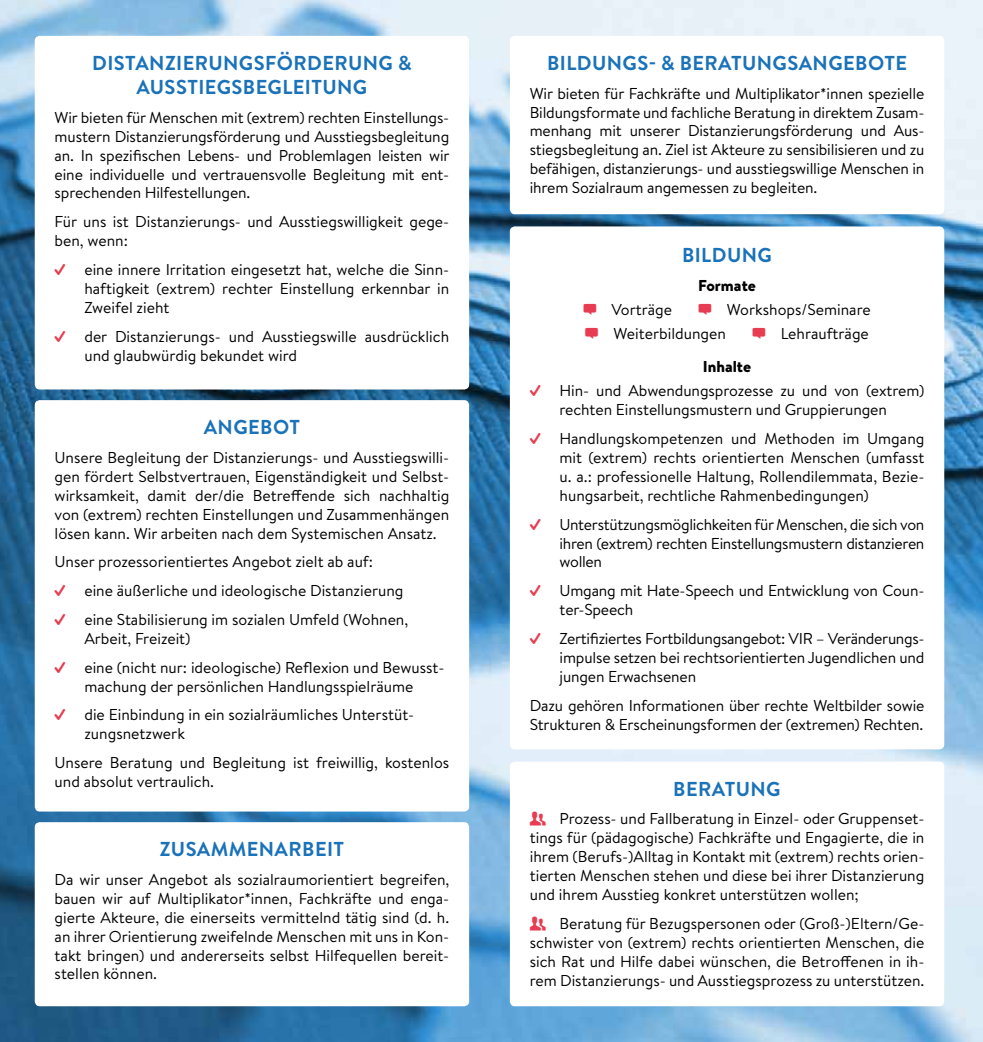
<style>
.page{position:relative;width:983px;height:1042px;background:#fff}
.page>*{position:absolute;margin:0;border:0;box-sizing:border-box;transform-origin:0 0}
.t1{font:700 20.12px/24.2px "Brandon Text";letter-spacing:.02em;color:#1a72b9;text-align:center}
.t2{font:15.75px/18.9px "Brandon Text";color:#000;text-align:justify}
.t3{font:900 15.75px "Brandon Text";color:#000}
.s1{color:#e73c51}
</style>
<div class="page">
<img style="left:0;top:0;width:982px;height:1042px">
<div style="left:35px;top:36px;width:434px;height:353px;background:#fff;border-radius:5px"></div>
<div style="left:509px;top:36px;width:435px;height:178px;background:#fff;border-radius:5px"></div>
<div style="left:35px;top:822px;width:434px;height:184px;background:#fff;border-radius:5px"></div>
<div style="left:35px;top:400px;width:434px;height:411px;background:#fff;border-radius:5px"></div>
<div style="left:509px;top:761px;width:435px;height:245px;background:#fff;border-radius:5px"></div>
<div style="left:509px;top:226px;width:435px;height:523px;background:#fff;border-radius:5px"></div>
<p class="t1" style="left:92px;top:50px;width:321px">DISTANZIERUNGSFÖRDERUNG &amp;<br>AUSSTIEGSBEGLEITUNG</p>
<p class="t2" style="left:55px;top:107px;width:396px">Wir bieten für Menschen mit (extrem) rechten Einstellungs&shy;mustern Distanzierungsförderung und Ausstiegsbegleitung an. In spezifischen Lebens- und Problemlagen leisten wir eine individuelle und vertrauensvolle Begleitung mit ent&shy;sprechenden Hilfestellungen.</p>
<p class="t2" style="left:55px;top:212px;width:396px">Für uns ist Distanzierungs- und Ausstiegswilligkeit gege&shy;ben, wenn:</p>
<p class="t2" style="left:84px;top:259px;width:366px;text-indent:-30px"><span class="s1">✓</span> eine innere Irritation eingesetzt hat, welche die Sinn&shy;haftigkeit (extrem) rechter Einstellung erkennbar in Zweifel zieht</p>
<p class="t2" style="left:84px;top:326px;width:366px;text-indent:-30px"><span class="s1">✓</span> der Distanzierungs- und Ausstiegswille ausdrücklich und glaubwürdig bekundet wird</p>
<p class="t1" style="left:204px;top:414px;width:98px">ANGEBOT</p>
<p class="t2" style="left:55px;top:447px;width:396px">Unsere Begleitung der Distanzierungs- und Ausstiegswilli&shy;gen fördert Selbstvertrauen, Eigenständigkeit und Selbst&shy;wirksamkeit, damit der/die Betreffende sich nachhaltig von (extrem) rechten Einstellungen und Zusammenhängen lösen kann. Wir arbeiten nach dem Systemischen Ansatz.</p>
<p class="t2" style="left:55px;top:552px;width:320px">Unser prozessorientiertes Angebot zielt ab auf:</p>
<p class="t2" style="left:55px;top:581px;width:350px"><span class="s1">✓</span> eine äußerliche und ideologische Distanzierung</p>
<p class="t2" style="left:84px;top:609px;width:325px;text-indent:-30px"><span class="s1">✓</span> eine Stabilisierung im sozialen Umfeld (Wohnen,<br>Arbeit, Freizeit)</p>
<p class="t2" style="left:55px;top:657px;width:391px;text-align:center"><span class="s1">✓</span> eine (nicht nur: ideologische) Reflexion und Bewusst&shy;machung der persönlichen Handlungsspielräume</p>
<p class="t2" style="left:84px;top:705px;width:331px;text-indent:-30px"><span class="s1">✓</span> die Einbindung in ein sozialräumliches Unterstüt&shy;zungsnetzwerk</p>
<p class="t2" style="left:55px;top:753px;width:396px">Unsere Beratung und Begleitung ist freiwillig, kostenlos und absolut vertraulich.</p>
<p class="t1" style="left:160px;top:836px;width:186px">ZUSAMMENARBEIT</p>
<p class="t2" style="left:55px;top:869px;width:396px">Da wir unser Angebot als sozialraumorientiert begreifen, bauen wir auf Multiplikator*innen, Fachkräfte und enga&shy;gierte Akteure, die einerseits vermittelnd tätig sind (d. h. an ihrer Orientierung zweifelnde Menschen mit uns in Kon&shy;takt bringen) und andererseits selbst Hilfequellen bereit&shy;stellen können.</p>
<p class="t1" style="left:547px;top:50px;width:361px">BILDUNGS- &amp; BERATUNGSANGEBOTE</p>
<p class="t2" style="left:529px;top:83px;width:396px">Wir bieten für Fachkräfte und Multiplikator*innen spezielle Bildungsformate und fachliche Beratung in direktem Zusam&shy;menhang mit unserer Distanzierungsförderung und Aus&shy;stiegsbegleitung an. Ziel ist Akteure zu sensibilisieren und zu befähigen, distanzierungs- und ausstiegswillige Menschen in ihrem Sozialraum angemessen zu begleiten.</p>
<p class="t1" style="left:681px;top:243px;width:91px">BILDUNG</p>
<p class="t3" style="left:698px;top:274px;width:59px">Formate</p>
<p class="t2" style="left:611px;top:299px;width:62px">Vorträge</p>
<p class="t2" style="left:726px;top:299px;width:145px">Workshops/Seminare</p>
<p class="t2" style="left:613px;top:323px;width:114px">Weiterbildungen</p>
<p class="t2" style="left:780px;top:323px;width:90px">Lehraufträge</p>
<p class="t3" style="left:702px;top:356px;width:50px">Inhalte</p>
<p class="t2" style="left:529px;top:381px;width:396px;text-align:center"><span class="s1">✓</span> Hin- und Abwendungsprozesse zu und von (extrem) rechten Einstellungsmustern und Gruppierungen</p>
<p class="t2" style="left:559px;top:429px;width:366px;text-indent:-30px"><span class="s1">✓</span> Handlungskompetenzen und Methoden im Umgang mit (extrem) rechts orientierten Menschen (umfasst u. a.: professionelle Haltung, Rollendilemmata, Bezie&shy;hungsarbeit, rechtliche Rahmenbedingungen)</p>
<p class="t2" style="left:559px;top:514px;width:366px;text-indent:-30px"><span class="s1">✓</span> Unterstützungsmöglichkeiten für Menschen, die sich von ihren (extrem) rechten Einstellungsmustern distanzieren wollen</p>
<p class="t2" style="left:559px;top:581px;width:366px;text-indent:-30px"><span class="s1">✓</span> Umgang mit Hate-Speech und Entwicklung von Coun&shy;ter-Speech</p>
<p class="t2" style="left:559px;top:628px;width:366px;text-indent:-30px"><span class="s1">✓</span> Zertifiziertes Fortbildungsangebot: VIR – Veränderungs&shy;impulse setzen bei rechtsorientierten Jugendlichen und jungen Erwachsenen</p>
<p class="t2" style="left:529px;top:695px;width:396px">Dazu gehören Informationen über rechte Weltbilder sowie<br>Strukturen &amp; Erscheinungsformen der (extremen) Rechten.</p>
<p class="t1" style="left:673px;top:776px;width:109px">BERATUNG</p>
<p class="t2" style="left:529px;top:809px;width:396px;text-indent:30px">Prozess- und Fallberatung in Einzel- oder Gruppenset&shy;tings für (pädagogische) Fachkräfte und Engagierte, die in ihrem (Berufs-)Alltag in Kontakt mit (extrem) rechts orien&shy;tierten Menschen stehen und diese bei ihrer Distanzierung und ihrem Ausstieg konkret unterstützen wollen;</p>
<p class="t2" style="left:529px;top:913px;width:396px;text-indent:30px">Beratung für Bezugspersonen oder (Groß-)Eltern/Ge&shy;schwister von (extrem) rechts orientierten Menschen, die sich Rat und Hilfe dabei wünschen, die Betroffenen in ih&shy;rem Distanzierungs- und Ausstiegsprozess zu unterstützen.</p>
</div>
